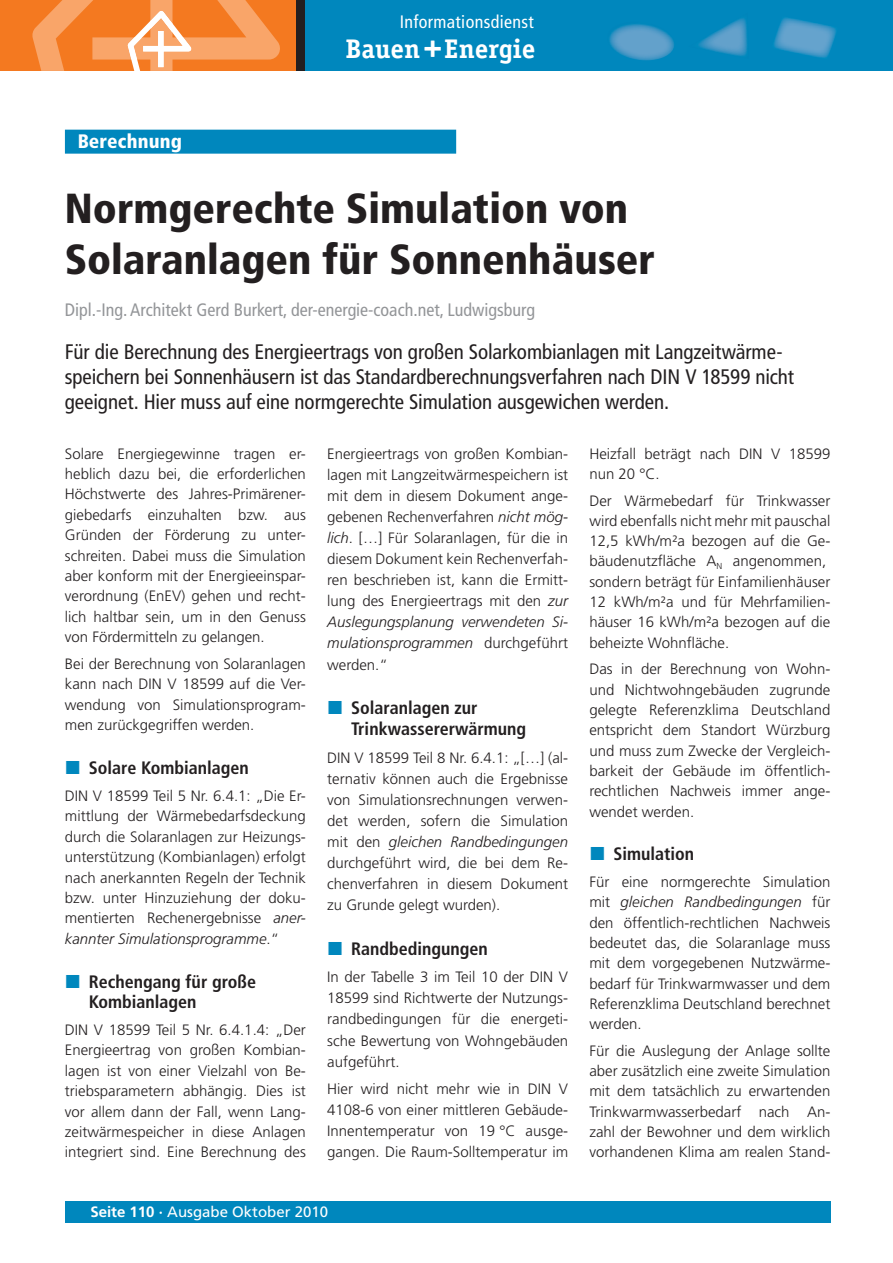
<style>
.page{position:relative;width:893px;height:1263px;background:#fff}
.page>*{position:absolute;margin:0;border:0;box-sizing:border-box;transform-origin:0 0}
.t1{font:900 condensed 42px/50.4px "Frutiger";color:#231f20}
.t2{font:700 27px "Officina Serif";color:#fff}
.t3{font:condensed 21px/25.2px "Frutiger";letter-spacing:-.005em;color:#231f20}
.t4{font:900 condensed 19.5px "Frutiger";letter-spacing:.005em;color:#fff}
.t5{font:700 condensed 18px/20.4px "Frutiger";color:#231f20}
.t6{font:condensed 18px "Frutiger";color:#939598}
.t7{font:condensed 18px "Frutiger LT";letter-spacing:.02em;color:#fff}
.t8{font:300 15px/20.2px "Frutiger";color:#231f20;text-align:justify}
.t9{font:15px "Frutiger";color:#fff}
.s1{font-size:36px}
.s2{font-style:italic}
.s3{font-weight:700}
</style>
<div class="page">
<div style="left:305px;top:0;width:588px;height:71px;background:#0087bd"></div>
<img style="left:688px;top:13px;width:61px;height:46px">
<img style="left:606px;top:22px;width:70px;height:38px">
<img style="left:770px;top:16px;width:69px;height:44px">
<div style="left:0;top:0;width:297px;height:71px;background:#f47920"></div>
<svg style="left:32px;top:0;width:249px;height:154px"></svg>
<div style="left:297px;top:0;width:8px;height:71px;background:#231f20"></div>
<div style="left:65px;top:1201px;width:765px;height:21px;background:#0087bd"></div>
<div style="left:65px;top:130px;width:391px;height:24px;background:#0087bd"></div>
<p class="t7" style="left:400px;top:12px;width:136px">Informationsdienst</p>
<h2 class="t2" style="left:346px;top:38px;width:191px">Bauen <span class="s1">+</span> Energie</h2>
<h3 class="t4" style="left:78px;top:133px;width:106px">Berechnung</h3>
<h1 class="t1" style="left:65px;top:187px;width:591px">Normgerechte Simulation von<br>Solaranlagen für Sonnenhäuser</h1>
<p class="t6" style="left:65px;top:303px;width:472px">Dipl.-Ing. Architekt Gerd Burkert, der-energie-coach.net, Ludwigsburg</p>
<p class="t3" style="left:65px;top:340px;width:730px">Für die Berechnung des Energieertrags von großen Solarkombianlagen mit Langzeitwärme&shy;speichern bei Sonnenhäusern ist das Standardberechnungsverfahren nach DIN V 18599 nicht geeignet. Hier muss auf eine normgerechte Simulation ausgewichen werden.</p>
<p class="t8" style="left:65px;top:444px;width:242px">Solare Energiegewinne tragen er&shy;heblich dazu bei, die erforderlichen Höchstwerte des Jahres-Primärener&shy;giebedarfs einzuhalten bzw. aus Gründen der Förderung zu unter&shy;schreiten. Dabei muss die Simulation aber konform mit der Energieeinspar&shy;verordnung (EnEV) gehen und recht&shy;lich haltbar sein, um in den Genuss von Fördermitteln zu gelangen.</p>
<p class="t8" style="left:65px;top:655px;width:242px">Bei der Berechnung von Solaranlagen kann nach DIN V 18599 auf die Ver&shy;wendung von Simulationsprogram&shy;men zurückgegriffen werden.</p>
<p class="t5" style="left:89px;top:759px;width:161px">Solare Kombianlagen</p>
<p class="t8" style="left:65px;top:787px;width:242px">DIN V 18599 Teil 5 Nr. 6.4.1: „Die Er&shy;mittlung der Wärmebedarfsdeckung durch die Solaranlagen zur Heizungs&shy;unterstützung (Kombianlagen) erfolgt nach anerkannten Regeln der Technik bzw. unter Hinzuziehung der doku&shy;mentierten Rechenergebnisse <span class="s2">aner&shy;kannter Simulationsprogramme</span>.“</p>
<p class="t5" style="left:89px;top:973px;width:169px">Rechengang für große<br>Kombianlagen</p>
<p class="t8" style="left:65px;top:1021px;width:242px">DIN V 18599 Teil 5 Nr. 6.4.1.4: „Der Energieertrag von großen Kombian&shy;lagen ist von einer Vielzahl von Be&shy;triebsparametern abhängig. Dies ist vor allem dann der Fall, wenn Lang&shy;zeitwärmespeicher in diese Anlagen integriert sind. Eine Berechnung des</p>
<p class="t8" style="left:327px;top:444px;width:242px;line-height:21.1px">Energieertrags von großen Kombian&shy;lagen mit Langzeitwärmespeichern ist mit dem in diesem Dokument ange&shy;gebenen Rechenverfahren <span class="s2">nicht mög&shy;lich</span>. […] Für Solaranlagen, für die in diesem Dokument kein Rechenverfah&shy;ren beschrieben ist, kann die Ermitt&shy;lung des Energieertrags mit den <span class="s2">zur Auslegungsplanung verwendeten Si&shy;mulationsprogrammen</span> durchgeführt werden.“</p>
<p class="t5" style="left:351px;top:699px;width:176px;line-height:21.1px">Solaranlagen zur<br>Trinkwassererwärmung</p>
<p class="t8" style="left:327px;top:748px;width:242px;line-height:21.1px">DIN V 18599 Teil 8 Nr. 6.4.1: „[…] (al&shy;ternativ können auch die Ergebnisse von Simulationsrechnungen verwen&shy;det werden, sofern die Simulation mit den <span class="s2">gleichen Randbedingungen </span>durchgeführt wird, die bei dem Re&shy;chenverfahren in diesem Dokument zu Grunde gelegt wurden).</p>
<p class="t5" style="left:351px;top:940px;width:138px">Randbedingungen</p>
<p class="t8" style="left:327px;top:968px;width:242px;line-height:21.1px">In der Tabelle 3 im Teil 10 der DIN V 18599 sind Richtwerte der Nutzungs&shy;randbedingungen für die energeti&shy;sche Bewertung von Wohngebäuden aufgeführt.</p>
<p class="t8" style="left:327px;top:1079px;width:242px;line-height:21.1px">Hier wird nicht mehr wie in DIN V 4108-6 von einer mittleren Gebäude-Innentemperatur von 19 °C ausge&shy;gangen. Die Raum-Solltemperatur im</p>
<p class="t8" style="left:589px;top:444px;width:242px">Heizfall beträgt nach DIN V 18599 nun 20 °C.</p>
<p class="t8" style="left:589px;top:491px;width:242px;text-align:left">Der Wärmebedarf für Trinkwasser wird ebenfalls nicht mehr mit pauschal 12,5 kWh/m²a bezogen auf die Ge&shy;bäudenutzfläche A<sub>N</sub> angenommen, sondern beträgt für Einfamilienhäuser 12 kWh/m²a und für Mehrfamilien&shy;häuser 16 kWh/m²a bezogen auf die beheizte Wohnfläche.</p>
<p class="t8" style="left:589px;top:660px;width:242px">Das in der Berechnung von Wohn&shy;und Nichtwohngebäuden zugrunde gelegte Referenzklima Deutschland entspricht dem Standort Würzburg und muss zum Zwecke der Vergleich&shy;barkeit der Gebäude im öffentlich&shy;rechtlichen Nachweis immer ange&shy;wendet werden.</p>
<p class="t5" style="left:613px;top:845px;width:82px">Simulation</p>
<p class="t8" style="left:589px;top:873px;width:242px">Für eine normgerechte Simulation mit <span class="s2">gleichen Randbedingungen</span> für den öffentlich-rechtlichen Nachweis bedeutet das, die Solaranlage muss mit dem vorgegebenen Nutzwärme&shy;bedarf für Trinkwarmwasser und dem Referenzklima Deutschland berechnet werden.</p>
<p class="t8" style="left:589px;top:1042px;width:242px">Für die Auslegung der Anlage sollte aber zusätzlich eine zweite Simulation mit dem tatsächlich zu erwartenden Trinkwarmwasserbedarf nach An&shy;zahl der Bewohner und dem wirklich vorhandenen Klima am realen Stand-</p>
<p class="t9" style="left:90px;top:1206px;width:239px"><span class="s3">Seite 110 ·</span> Ausgabe Oktober 2010</p>
</div>
